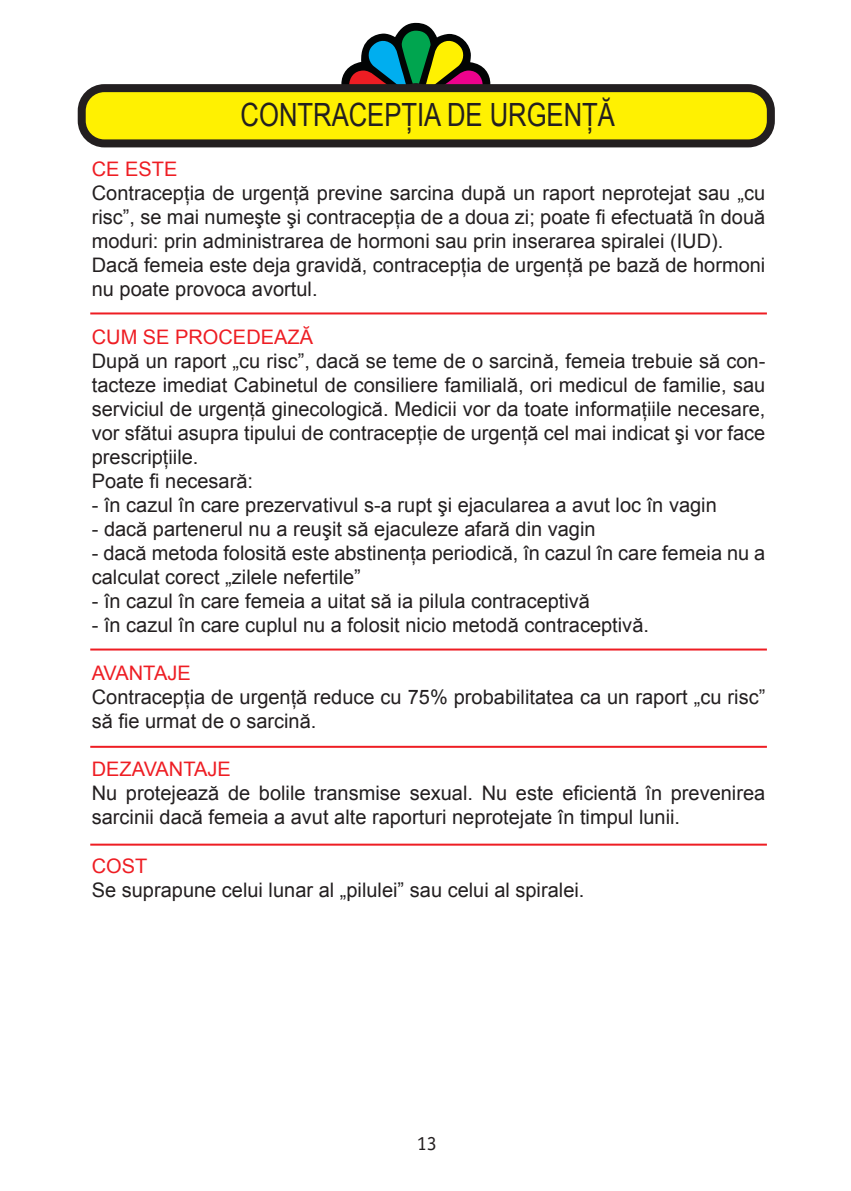
<style>
.page{position:relative;width:851px;height:1191px;background:#fff}
.page>*{position:absolute;margin:0;border:0;box-sizing:border-box;transform-origin:0 0}
.t1{font:32px "Arial";color:#231f20;scale:.8 1}
.t2{font:20px/24px "Arial";color:#231f20}
.t3{font:20px "Arial";color:#ee1d23}
.t4{font:20px "Officina Sans";color:#231f20}
</style>
<div class="page">
<svg style="left:341px;top:23px;width:149px;height:61px"></svg>
<div style="left:82px;top:88px;width:688px;height:55px;background:#fff101;border-radius:23px"></div>
<div style="left:78px;top:84px;width:696px;height:63px;border:8px solid #231f20;border-radius:23px"></div>
<hr style="left:90px;top:312px;width:676px;height:2px;background:#ee1d23">
<hr style="left:90px;top:648px;width:676px;height:2px;background:#ee1d23">
<hr style="left:90px;top:745px;width:676px;height:2px;background:#ee1d23">
<hr style="left:90px;top:843px;width:676px;height:2px;background:#ee1d23">
<h1 class="t1" style="left:241px;top:94px;width:469px">CONTRACEPŢIA DE URGENŢĂ</h1>
<p class="t3" style="left:92px;top:156px;width:87px">CE ESTE</p>
<p class="t2" style="left:92px;top:181px;width:675px">Contracepţia de urgenţă previne sarcina după un raport neprotejat sau „cu risc”, se mai numeşte şi contracepţia de a doua zi; poate fi efectuată în două moduri: prin administrarea de hormoni sau prin inserarea spiralei (IUD).<br>Dacă femeia este deja gravidă, contracepţia de urgenţă pe bază de hormoni nu poate provoca avortul.</p>
<p class="t3" style="left:92px;top:324px;width:223px">CUM SE PROCEDEAZĂ</p>
<p class="t2" style="left:92px;top:349px;width:675px">După un raport „cu risc”, dacă se teme de o sarcină, femeia trebuie să con&shy;tacteze imediat Cabinetul de consiliere familială, ori medicul de familie, sau serviciul de urgenţă ginecologică. Medicii vor da toate informaţiile necesare, vor sfătui asupra tipului de contracepţie de urgenţă cel mai indicat şi vor face prescripţiile.<br>Poate fi necesară:</p>
<p class="t2" style="left:92px;top:493px;width:626px">- în cazul în care prezervativul s-a rupt şi ejacularea a avut loc în vagin</p>
<p class="t2" style="left:92px;top:517px;width:505px">- dacă partenerul nu a reuşit să ejaculeze afară din vagin</p>
<p class="t2" style="left:92px;top:541px;width:675px">- dacă metoda folosită este abstinenţa periodică, în cazul în care femeia nu a calculat corect „zilele nefertile”</p>
<p class="t2" style="left:92px;top:589px;width:499px">- în cazul în care femeia a uitat să ia pilula contraceptivă</p>
<p class="t2" style="left:92px;top:613px;width:558px">- în cazul în care cuplul nu a folosit nicio metodă contraceptivă.</p>
<p class="t3" style="left:92px;top:660px;width:100px">AVANTAJE</p>
<p class="t2" style="left:92px;top:685px;width:675px">Contracepţia de urgenţă reduce cu 75% probabilitatea ca un raport „cu risc” să fie urmat de o sarcină.</p>
<p class="t3" style="left:92px;top:756px;width:140px">DEZAVANTAJE</p>
<p class="t2" style="left:92px;top:781px;width:675px">Nu protejează de bolile transmise sexual. Nu este eficientă în prevenirea sarcinii dacă femeia a avut alte raporturi neprotejate în timpul lunii.</p>
<p class="t3" style="left:92px;top:852px;width:57px">COST</p>
<p class="t2" style="left:92px;top:877px;width:494px">Se suprapune celui lunar al „pilulei” sau celui al spiralei.</p>
<p class="t4" style="left:416px;top:1131px;width:21px">13</p>
</div>
